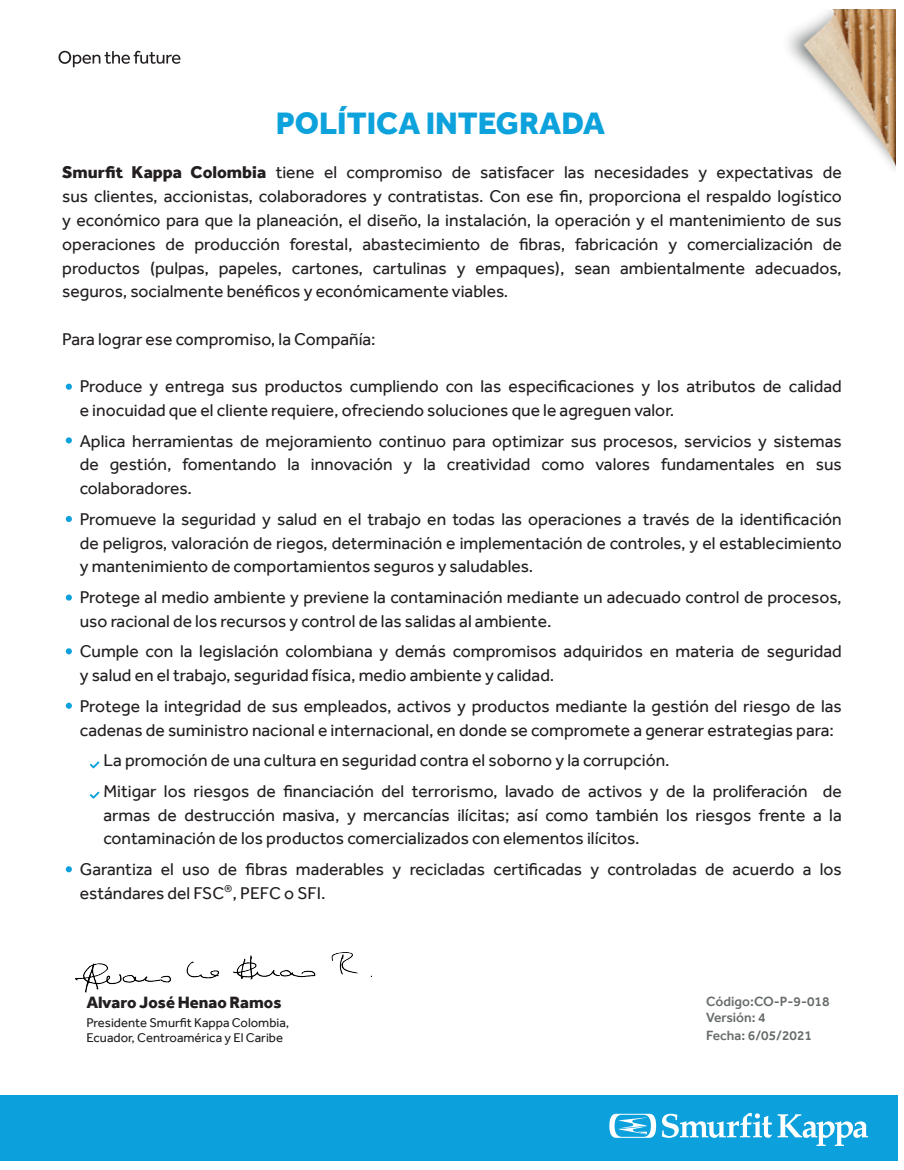
<style>
.page{position:relative;width:904px;height:1170px;background:#fff}
.page>*{position:absolute;margin:0;border:0;box-sizing:border-box;transform-origin:0 0}
.t1{font:800 31.88px "Effra Corp";color:#0da2dc}
.t2{font:17.5px/23.8px "Effra Corp";color:#231f20}
.t3{font:800 16.88px "Effra Corp";color:#231f20}
.t4{font:500 13.75px/16.2px "Effra Corp";color:#666c6b}
.t5{font:13.06px/14.4px "Effra Corp";color:#231f20}
.s1{font-weight:800}
</style>
<div class="page">
<div style="left:0;top:1095px;width:897px;height:65px;background:#0ca0dc"></div>
<img style="left:75px;top:952px;width:297px;height:41px">
<img style="left:787px;top:10px;width:108px;height:160px">
<svg style="left:58px;top:51px;width:122px;height:16px"></svg>
<svg style="left:609px;top:1112px;width:259px;height:33px"></svg>
<svg style="left:66px;top:866px;width:6px;height:6px"></svg>
<svg style="left:66px;top:648px;width:6px;height:6px"></svg>
<svg style="left:66px;top:516px;width:6px;height:6px"></svg>
<svg style="left:66px;top:383px;width:6px;height:6px"></svg>
<svg style="left:66px;top:437px;width:6px;height:6px"></svg>
<svg style="left:66px;top:702px;width:6px;height:6px"></svg>
<svg style="left:66px;top:594px;width:6px;height:6px"></svg>
<svg style="left:90px;top:761px;width:9px;height:7px"></svg>
<svg style="left:90px;top:791px;width:9px;height:7px"></svg>
<h1 class="t1" style="left:276px;top:103px;width:331px">POLÍTICA INTEGRADA</h1>
<p class="t2" style="left:62px;top:160px;width:781px;text-align:justify"><span class="s1">Smurfit Kappa Colombia</span> tiene el compromiso de satisfacer las necesidades y expectativas de sus clientes, accionistas, colaboradores y contratistas. Con ese fin, proporciona el respaldo logístico y económico para que la planeación, el diseño, la instalación, la operación y el mantenimiento de sus operaciones de producción forestal, abastecimiento de fibras, fabricación y comercialización de productos (pulpas, papeles, cartones, cartulinas y empaques), sean ambientalmente adecuados, seguros, socialmente benéficos y económicamente viables.</p>
<p class="t2" style="left:62px;top:327px;width:315px">Para lograr ese compromiso, la Compañía:</p>
<p class="t2" style="left:80px;top:374px;width:763px">Produce y entrega sus productos cumpliendo con las especificaciones y los atributos de calidad e inocuidad que el cliente requiere, ofreciendo soluciones que le agreguen valor.</p>
<p class="t2" style="left:80px;top:429px;width:763px;text-align:justify">Aplica herramientas de mejoramiento continuo para optimizar sus procesos, servicios y sistemas de gestión, fomentando la innovación y la creatividad como valores fundamentales en sus colaboradores.</p>
<p class="t2" style="left:80px;top:507px;width:763px;text-align:justify">Promueve la seguridad y salud en el trabajo en todas las operaciones a través de la identificación de peligros, valoración de riegos, determinación e implementación de controles, y el establecimiento y mantenimiento de comportamientos seguros y saludables.</p>
<p class="t2" style="left:80px;top:585px;width:763px">Protege al medio ambiente y previene la contaminación mediante un adecuado control de procesos, uso racional de los recursos y control de las salidas al ambiente.</p>
<p class="t2" style="left:80px;top:639px;width:763px">Cumple con la legislación colombiana y demás compromisos adquiridos en materia de seguridad y salud en el trabajo, seguridad física, medio ambiente y calidad.</p>
<p class="t2" style="left:80px;top:694px;width:763px">Protege la integridad de sus empleados, activos y productos mediante la gestión del riesgo de las cadenas de suministro nacional e internacional, en donde se compromete a generar estrategias para:</p>
<p class="t2" style="left:103px;top:744px;width:739px;line-height:30.6px">La promoción de una cultura en seguridad contra el soborno y la corrupción.<br>Mitigar los riesgos de financiación del terrorismo, lavado de activos y de la proliferación de</p>
<p class="t2" style="left:103px;top:802px;width:739px">armas de destrucción masiva, y mercancías ilícitas; así como también los riesgos frente a la contaminación de los productos comercializados con elementos ilícitos.</p>
<p class="t2" style="left:80px;top:857px;width:763px">Garantiza el uso de fibras maderables y recicladas certificadas y controladas de acuerdo a los estándares del FSC<sup>®</sup>, PEFC o SFI.</p>
<p class="t3" style="left:86px;top:992px;width:197px">Alvaro José Henao Ramos</p>
<p class="t5" style="left:86px;top:1015px;width:204px">Presidente Smurfit Kappa Colombia,<br>Ecuador, Centroamérica y El Caribe</p>
<p class="t4" style="left:706px;top:993px;width:125px">Código:CO-P-9-018<br>Versión: 4</p>
<p class="t4" style="left:706px;top:1027px;width:107px">Fecha: 6/05/2021</p>
</div>
